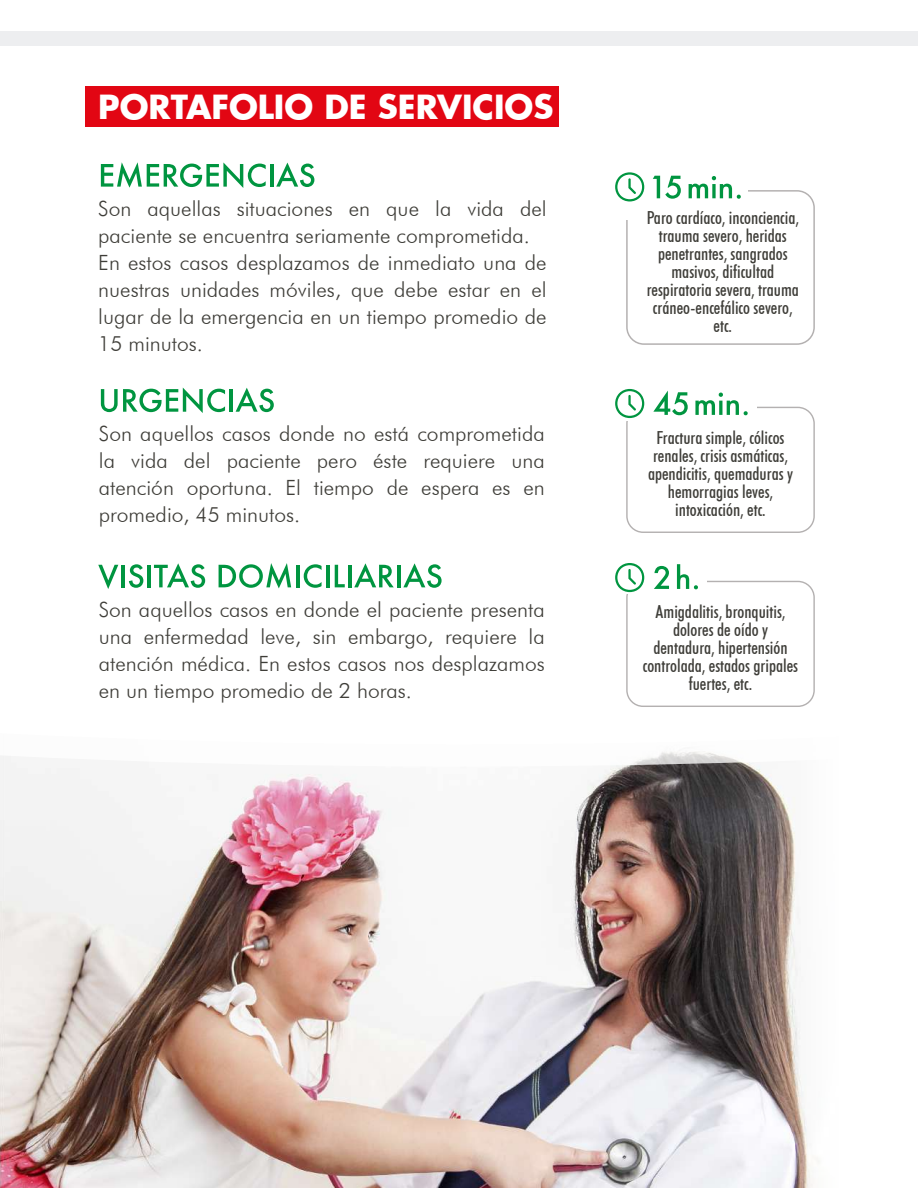
<style>
.page{position:relative;width:918px;height:1188px;background:#fff}
.page>*{position:absolute;margin:0;border:0;box-sizing:border-box;transform-origin:0 0}
.t1{font:700 32.55px "Futura";color:#fff}
.t2{font:300 21px/27px "Futura BT";color:#3f3e39;text-align:justify}
.t3{font:500 condensed 18px/18px "Futura BT";color:#3f3e39;text-align:center}
</style>
<div class="page">
<img style="left:0;top:767px;width:795px;height:421px">
<svg style="left:0;top:751px;width:761px;height:16px"></svg>
<div style="left:0;top:31px;width:918px;height:14px;background:#edeef0"></div>
<div style="left:85px;top:87px;width:474px;height:40px;background:#e20613"></div>
<div style="left:626px;top:407px;width:189px;height:126px;border:1px solid #b4b1b1;border-radius:16px"></div>
<div style="left:615px;top:383px;width:141px;height:38px;background:#fff"></div>
<svg style="left:615px;top:389px;width:29px;height:29px"></svg>
<svg style="left:653px;top:391px;width:35px;height:24px"></svg>
<svg style="left:695px;top:393px;width:53px;height:22px"></svg>
<svg style="left:101px;top:388px;width:124px;height:25px"></svg>
<hr style="left:229px;top:389px;width:4px;height:23px;background:#009540">
<svg style="left:236px;top:388px;width:38px;height:24px"></svg>
<div style="left:626px;top:581px;width:189px;height:126px;border:1px solid #b4b1b1;border-radius:16px"></div>
<div style="left:615px;top:555px;width:92px;height:39px;background:#fff"></div>
<svg style="left:615px;top:563px;width:29px;height:29px"></svg>
<svg style="left:654px;top:566px;width:15px;height:23px"></svg>
<svg style="left:677px;top:564px;width:21px;height:25px"></svg>
<svg style="left:98px;top:565px;width:20px;height:24px"></svg>
<hr style="left:121px;top:565px;width:4px;height:22px;background:#009540">
<svg style="left:129px;top:564px;width:14px;height:24px"></svg>
<hr style="left:147px;top:565px;width:4px;height:22px;background:#009540">
<svg style="left:154px;top:563px;width:51px;height:25px"></svg>
<svg style="left:219px;top:563px;width:72px;height:25px"></svg>
<hr style="left:296px;top:565px;width:3px;height:22px;background:#009540">
<svg style="left:304px;top:564px;width:18px;height:24px"></svg>
<hr style="left:326px;top:565px;width:3px;height:22px;background:#009540">
<svg style="left:335px;top:565px;width:10px;height:22px"></svg>
<svg style="left:354px;top:563px;width:40px;height:24px"></svg>
<hr style="left:397px;top:565px;width:4px;height:22px;background:#009540">
<svg style="left:403px;top:563px;width:39px;height:25px"></svg>
<hr style="left:348px;top:565px;width:3px;height:22px;background:#009540">
<div style="left:626px;top:190px;width:189px;height:155px;border:2px solid #b4b1b1;border-radius:17px"></div>
<div style="left:615px;top:181px;width:133px;height:38px;background:#fff"></div>
<svg style="left:615px;top:172px;width:29px;height:29px"></svg>
<svg style="left:653px;top:176px;width:28px;height:23px"></svg>
<svg style="left:689px;top:176px;width:52px;height:23px"></svg>
<svg style="left:101px;top:162px;width:165px;height:26px"></svg>
<hr style="left:270px;top:164px;width:3px;height:23px;background:#009540">
<svg style="left:276px;top:163px;width:38px;height:24px"></svg>
<h1 class="t1" style="left:98px;top:85px;width:457px">PORTAFOLIO DE SERVICIOS</h1>
<p class="t2" style="left:98px;top:195px;width:450px;text-align:left">Son aquellas situaciones en que la vida del paciente se encuentra seriamente comprometida.<br>En estos casos desplazamos de inmediato una de nuestras unidades móviles, que debe estar en el lugar de la emergencia en un tiempo promedio de 15 minutos.</p>
<p class="t2" style="left:99px;top:420px;width:447px">Son aquellos casos donde no está comprometida la vida del paciente pero éste requiere una atención oportuna. El tiempo de espera es en promedio, 45 minutos.</p>
<p class="t2" style="left:99px;top:596px;width:447px">Son aquellos casos en donde el paciente presenta una enfermedad leve, sin embargo, requiere la atención médica. En estos casos nos desplazamos en un tiempo promedio de 2 horas.</p>
<p class="t3" style="left:647px;top:209px;width:154px">Paro cardíaco, inconciencia, trauma severo, heridas penetrantes, sangrados masivos, dificultad respiratoria severa, trauma cráneo-encefálico severo, etc.</p>
<p class="t3" style="left:648px;top:429px;width:147px">Fractura simple, cólicos renales, crisis asmáticas, apendicitis, quemaduras y hemorragias leves, intoxicación, etc.</p>
<p class="t3" style="left:643px;top:603px;width:157px">Amigdalitis, bronquitis, dolores de oído y dentadura, hipertensión controlada, estados gripales fuertes, etc.</p>
</div>
